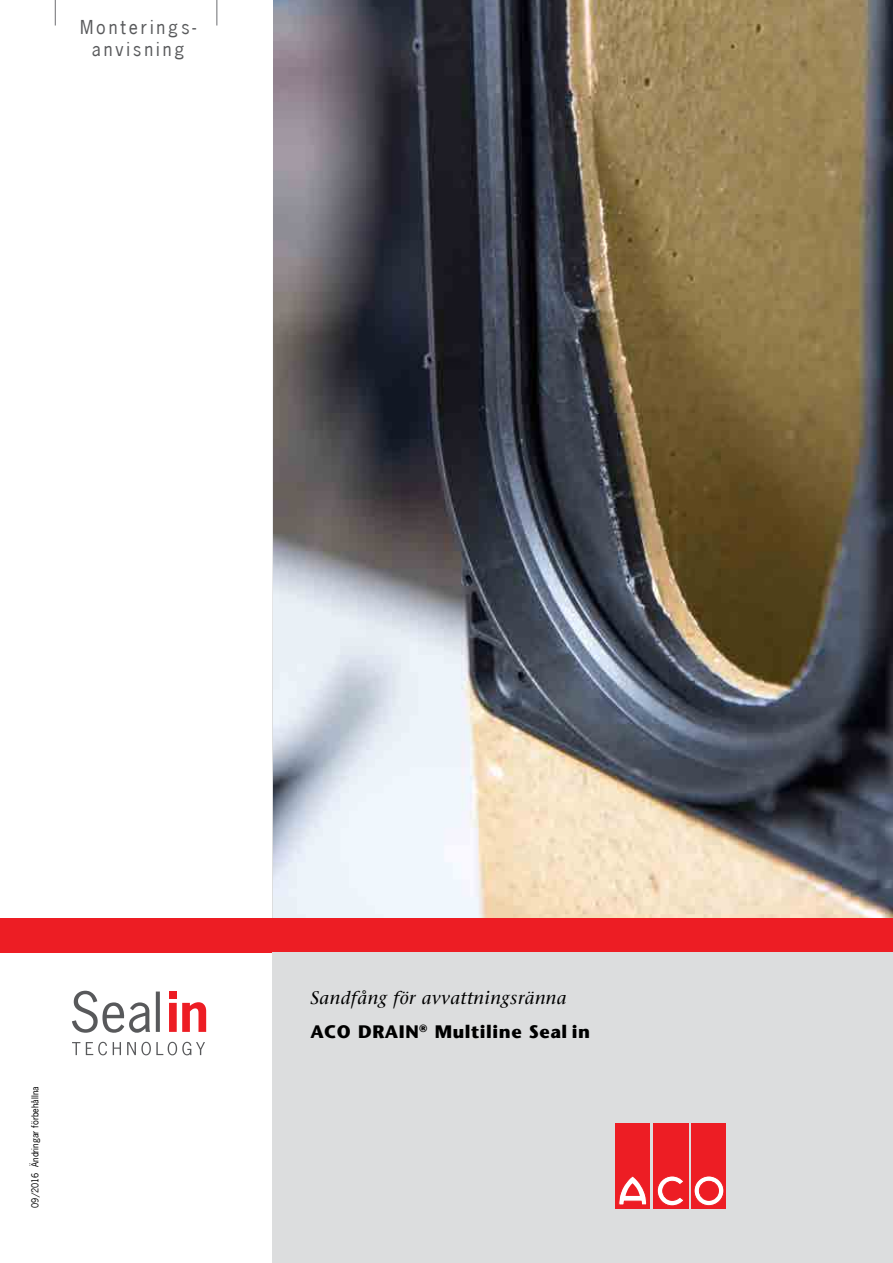
<style>
.page{position:relative;width:893px;height:1263px;background:#fff}
.page>*{position:absolute;margin:0;border:0;box-sizing:border-box;transform-origin:0 0}
.t1{font:italic 18px "Stone Serif";letter-spacing:.03em;color:#000}
.t2{font:700 18px "Stone Sans";letter-spacing:.03em;color:#000}
.t3{font:18px/22.5px "News Gothic";letter-spacing:.16em;color:#58595b;text-align:center}
.t4{font:9px "News Gothic";color:#000}
</style>
<div class="page">
<img style="left:273px;top:0;width:620px;height:918px">
<div style="left:0;top:918px;width:893px;height:34px;background:#ed1d24"></div>
<div style="left:272px;top:952px;width:621px;height:311px;background:#dcddde"></div>
<svg style="left:55px;top:0;width:1px;height:26px"></svg>
<svg style="left:217px;top:0;width:1px;height:26px"></svg>
<svg style="left:72px;top:1042px;width:133px;height:13px"></svg>
<svg style="left:169px;top:1002px;width:37px;height:30px"></svg>
<svg style="left:72px;top:991px;width:88px;height:42px"></svg>
<div style="left:169px;top:991px;width:8px;height:7px;background:#ed1d24"></div>
<div style="left:615px;top:1124px;width:35px;height:85px;background:#ed1d24"></div>
<svg style="left:619px;top:1176px;width:28px;height:29px"></svg>
<div style="left:653px;top:1124px;width:35px;height:85px;background:#ed1d24"></div>
<svg style="left:657px;top:1176px;width:26px;height:30px"></svg>
<div style="left:691px;top:1124px;width:35px;height:85px;background:#ed1d24"></div>
<svg style="left:694px;top:1176px;width:30px;height:30px"></svg>
<div style="left:694px;top:1176px;width:30px;height:30px;border:1px solid #ed1d24;border-radius:50%"></div>
<div style="left:699px;top:1181px;width:19px;height:19px;background:#ed1d24;border-radius:50%"></div>
<div style="left:699px;top:1181px;width:19px;height:19px;border:1px solid #ed1d24;border-radius:50%"></div>
<h1 class="t3" style="left:80px;top:16px;width:118px">Monterings&shy;anvisning</h1>
<p class="t4" style="left:29px;top:1208px;width:123px;rotate:-90deg">09/2016 Ändringar förbehållna</p>
<h1 class="t1" style="left:310px;top:987px;width:258px">Sandfång för avvattningsränna</h1>
<h1 class="t2" style="left:310px;top:1020px;width:281px">ACO DRAIN<sup>®</sup> Multiline Seal in</h1>
</div>
